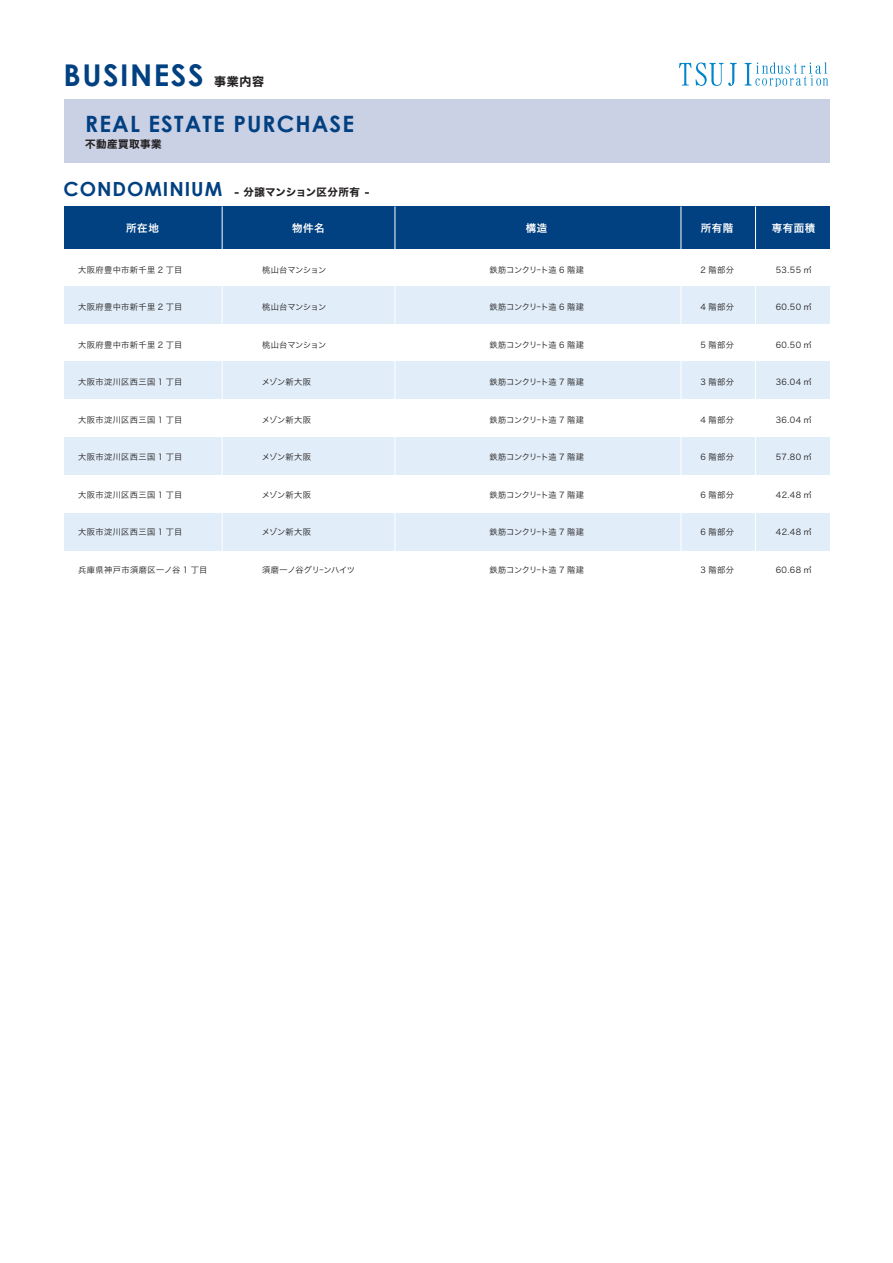
<style>
.page{position:relative;width:893px;height:1263px;background:#fff}
.page>*{position:absolute;margin:0;border:0;box-sizing:border-box;transform-origin:0 0}
.t1{font:700 30px "Century Gothic";letter-spacing:.05em;color:#014081}
.t2{font:700 22.5px "Century Gothic";letter-spacing:.05em;color:#014081}
.t3{font:12px "Hiragino Sans W7";color:#231f20}
.t4{font:10.5px "Hiragino Sans W7";letter-spacing:.01em;color:#231f20}
.t5{font:10.5px "Hiragino Sans W6";letter-spacing:.05em;color:#fff}
.t6{font:10.5px "Hiragino Sans W7";letter-spacing:.045em;color:#231f20}
.t7{font:8.25px "Hiragino Sans W3";letter-spacing:.035em;color:#231f20}
.t8{font:8.25px "Hiragino Sans W3";letter-spacing:-.045em;color:#231f20}
.t9{font:8.25px "Hiragino Sans W3";letter-spacing:-.06em;color:#231f20}
.t10{font:8.25px "Hiragino Sans W3";letter-spacing:-.04em;color:#231f20}
.s1{font-family:"Century Gothic";font-weight:700;font-size:19.5px;color:#014081}
</style>
<div class="page">
<div style="left:64px;top:99px;width:765px;height:63px;background:#cbd1e5"></div>
<svg style="left:679px;top:62px;width:58px;height:24px"></svg>
<svg style="left:745px;top:62px;width:83px;height:25px"></svg>
<div style="left:64px;top:206px;width:765px;height:43px;background:#014081"></div>
<div style="left:64px;top:286px;width:765px;height:37px;background:#e1edf8"></div>
<div style="left:64px;top:362px;width:765px;height:37px;background:#e1edf8"></div>
<div style="left:64px;top:438px;width:765px;height:37px;background:#e1edf8"></div>
<div style="left:64px;top:513px;width:765px;height:37px;background:#e1edf8"></div>
<hr style="left:222px;top:206px;width:1px;height:372px;background:#fff">
<hr style="left:395px;top:206px;width:1px;height:372px;background:#fff">
<hr style="left:681px;top:206px;width:1px;height:372px;background:#fff">
<hr style="left:755px;top:206px;width:1px;height:372px;background:#fff">
<h1 class="t1" style="left:64px;top:52px;width:142px">BUSINESS</h1>
<h3 class="t3" style="left:214px;top:72px;width:51px">事業内容</h3>
<h2 class="t2" style="left:85px;top:107px;width:270px">REAL ESTATE PURCHASE</h2>
<p class="t6" style="left:85px;top:136px;width:78px">不動産買取事業</p>
<p class="t4" style="left:64px;top:184px;width:307px"><span class="s1">CONDOMINIUM</span> - 分譲マンション区分所有 -</p>
<p class="t5" style="left:126px;top:218px;width:34px">所在地</p>
<p class="t5" style="left:292px;top:218px;width:34px">物件名</p>
<p class="t5" style="left:526px;top:218px;width:23px">構造</p>
<p class="t5" style="left:701px;top:218px;width:34px">所有階</p>
<p class="t5" style="left:772px;top:218px;width:45px">専有面積</p>
<p class="t7" style="left:78px;top:262px;width:106px">大阪府豊中市新千里 2 丁目</p>
<p class="t7" style="left:78px;top:300px;width:106px">大阪府豊中市新千里 2 丁目</p>
<p class="t7" style="left:78px;top:337px;width:106px">大阪府豊中市新千里 2 丁目</p>
<p class="t7" style="left:78px;top:375px;width:106px">大阪市淀川区西三国 1 丁目</p>
<p class="t7" style="left:78px;top:412px;width:106px">大阪市淀川区西三国 1 丁目</p>
<p class="t7" style="left:78px;top:450px;width:106px">大阪市淀川区西三国 1 丁目</p>
<p class="t7" style="left:78px;top:487px;width:106px">大阪市淀川区西三国 1 丁目</p>
<p class="t7" style="left:78px;top:525px;width:106px">大阪市淀川区西三国 1 丁目</p>
<p class="t7" style="left:78px;top:562px;width:131px">兵庫県神戸市須磨区一ノ谷 1 丁目</p>
<p class="t7" style="left:776px;top:262px;width:37px">53.55 ㎡</p>
<p class="t7" style="left:776px;top:300px;width:37px">60.50 ㎡</p>
<p class="t7" style="left:776px;top:337px;width:37px">60.50 ㎡</p>
<p class="t7" style="left:776px;top:375px;width:37px">36.04 ㎡</p>
<p class="t7" style="left:776px;top:412px;width:37px">36.04 ㎡</p>
<p class="t7" style="left:776px;top:450px;width:37px">57.80 ㎡</p>
<p class="t7" style="left:776px;top:487px;width:37px">42.48 ㎡</p>
<p class="t7" style="left:776px;top:525px;width:37px">42.48 ㎡</p>
<p class="t7" style="left:776px;top:562px;width:37px">60.68 ㎡</p>
<p class="t8" style="left:489px;top:262px;width:96px">鉄筋コンクリｰト造 6 階建</p>
<p class="t8" style="left:489px;top:300px;width:96px">鉄筋コンクリｰト造 6 階建</p>
<p class="t8" style="left:489px;top:337px;width:96px">鉄筋コンクリｰト造 6 階建</p>
<p class="t8" style="left:489px;top:375px;width:96px">鉄筋コンクリｰト造 7 階建</p>
<p class="t8" style="left:489px;top:412px;width:96px">鉄筋コンクリｰト造 7 階建</p>
<p class="t8" style="left:489px;top:450px;width:96px">鉄筋コンクリｰト造 7 階建</p>
<p class="t8" style="left:489px;top:487px;width:96px">鉄筋コンクリｰト造 7 階建</p>
<p class="t8" style="left:489px;top:525px;width:96px">鉄筋コンクリｰト造 7 階建</p>
<p class="t8" style="left:489px;top:562px;width:96px">鉄筋コンクリｰト造 7 階建</p>
<p class="t7" style="left:700px;top:262px;width:35px">2 階部分</p>
<p class="t7" style="left:700px;top:300px;width:35px">4 階部分</p>
<p class="t7" style="left:700px;top:337px;width:35px">5 階部分</p>
<p class="t7" style="left:700px;top:375px;width:35px">3 階部分</p>
<p class="t7" style="left:700px;top:412px;width:35px">4 階部分</p>
<p class="t7" style="left:700px;top:450px;width:35px">6 階部分</p>
<p class="t7" style="left:700px;top:487px;width:35px">6 階部分</p>
<p class="t7" style="left:700px;top:525px;width:35px">6 階部分</p>
<p class="t7" style="left:700px;top:562px;width:35px">3 階部分</p>
<p class="t9" style="left:262px;top:262px;width:66px">桃山台マンション</p>
<p class="t9" style="left:262px;top:300px;width:66px">桃山台マンション</p>
<p class="t9" style="left:262px;top:337px;width:66px">桃山台マンション</p>
<p class="t7" style="left:262px;top:375px;width:51px">メゾン新大阪</p>
<p class="t7" style="left:262px;top:412px;width:51px">メゾン新大阪</p>
<p class="t7" style="left:262px;top:450px;width:51px">メゾン新大阪</p>
<p class="t7" style="left:262px;top:487px;width:51px">メゾン新大阪</p>
<p class="t7" style="left:262px;top:525px;width:51px">メゾン新大阪</p>
<p class="t10" style="left:262px;top:562px;width:94px">須磨一ノ谷グリｰンハイツ</p>
</div>
